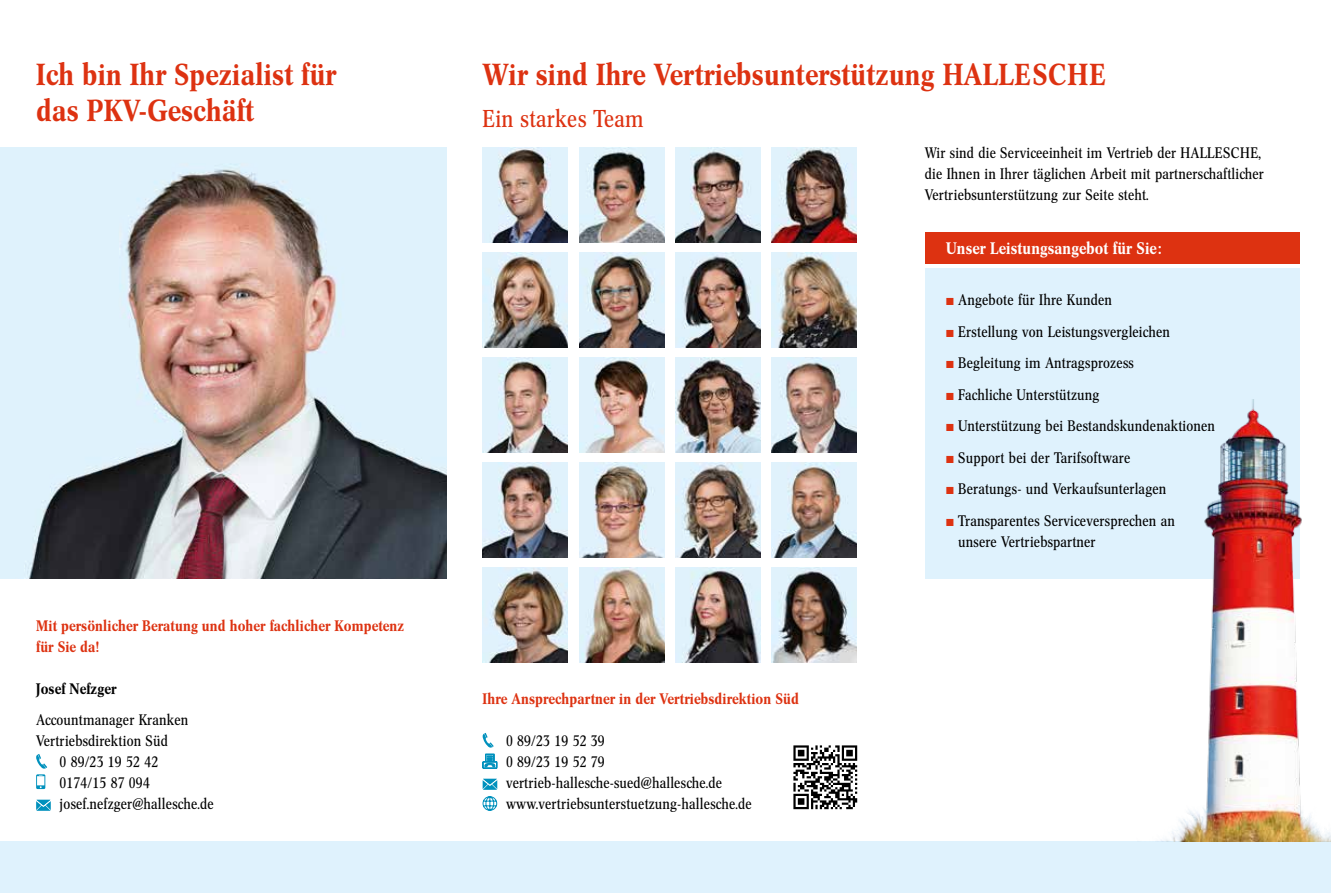
<style>
.page{position:relative;width:1331px;height:893px;background:#fff}
.page>*{position:absolute;margin:0;border:0;box-sizing:border-box;transform-origin:0 0}
.t1{font:500 30px/36.8px "Concorde Nova BQ";letter-spacing:.01em;color:#dd3211}
.t2{font:24px "Concorde Nova BQ";letter-spacing:.01em;color:#dd3211}
.t3{font:500 16.5px "Concorde Nova BQ";letter-spacing:.01em;color:#fff}
.t4{font:15px/21px "Concorde Nova BQ";letter-spacing:.01em;color:#000}
.t5{font:500 15px/21px "Concorde Nova BQ";letter-spacing:.01em;color:#dd3211}
.t6{font:500 15px "Concorde Nova BQ";letter-spacing:.01em;color:#000}
.s1{color:#dd3211}
</style>
<div class="page">
<div style="left:893px;top:842px;width:438px;height:51px;background:#dff2fd"></div>
<div style="left:446px;top:842px;width:447px;height:51px;background:#dff2fd"></div>
<div style="left:0;top:842px;width:446px;height:51px;background:#dff2fd"></div>
<img style="left:0;top:148px;width:446px;height:430px">
<div style="left:925px;top:268px;width:374px;height:310px;background:#dff2fd"></div>
<div style="left:925px;top:232px;width:374px;height:32px;background:#dd3211"></div>
<img style="left:1123px;top:400px;width:208px;height:442px">
<img style="left:483px;top:148px;width:85px;height:94px">
<img style="left:772px;top:463px;width:85px;height:94px">
<img style="left:772px;top:568px;width:85px;height:94px">
<img style="left:483px;top:358px;width:85px;height:94px">
<img style="left:483px;top:463px;width:85px;height:94px">
<img style="left:675px;top:568px;width:85px;height:94px">
<img style="left:579px;top:568px;width:85px;height:94px">
<img style="left:675px;top:358px;width:85px;height:94px">
<img style="left:772px;top:358px;width:85px;height:94px">
<img style="left:483px;top:568px;width:85px;height:94px">
<img style="left:579px;top:463px;width:85px;height:94px">
<img style="left:772px;top:148px;width:85px;height:94px">
<img style="left:675px;top:253px;width:85px;height:94px">
<img style="left:772px;top:253px;width:85px;height:94px">
<img style="left:675px;top:463px;width:85px;height:94px">
<img style="left:675px;top:148px;width:85px;height:94px">
<img style="left:579px;top:253px;width:85px;height:94px">
<img style="left:579px;top:358px;width:85px;height:94px">
<img style="left:579px;top:148px;width:85px;height:94px">
<img style="left:483px;top:253px;width:85px;height:94px">
<svg style="left:483px;top:733px;width:11px;height:15px"></svg>
<svg style="left:483px;top:754px;width:14px;height:14px"></svg>
<svg style="left:483px;top:779px;width:14px;height:11px"></svg>
<svg style="left:483px;top:796px;width:14px;height:15px"></svg>
<svg style="left:36px;top:754px;width:11px;height:35px"></svg>
<svg style="left:36px;top:800px;width:15px;height:11px"></svg>
<svg style="left:793px;top:745px;width:64px;height:64px"></svg>
<h1 class="t1" style="left:36px;top:56px;width:302px">Ich bin Ihr Spezialist für das PKV-Geschäft</h1>
<p class="t5" style="left:36px;top:615px;width:369px">Mit persönlicher Beratung und hoher fachlicher Kompetenz für Sie da!</p>
<p class="t6" style="left:36px;top:680px;width:82px">Josef Nefzger</p>
<p class="t4" style="left:36px;top:709px;width:154px">Accountmanager Kranken</p>
<p class="t4" style="left:36px;top:730px;width:133px">Vertriebsdirektion Süd</p>
<p class="t4" style="left:60px;top:751px;width:100px">0 89/23 19 52 42</p>
<p class="t4" style="left:60px;top:772px;width:92px">0174/15 87 094</p>
<p class="t4" style="left:60px;top:793px;width:156px">josef.nefzger@hallesche.de</p>
<h1 class="t1" style="left:483px;top:56px;width:625px">Wir sind Ihre Vertriebsunterstützung HALLESCHE</h1>
<h2 class="t2" style="left:483px;top:104px;width:163px">Ein starkes Team</h2>
<p class="t5" style="left:483px;top:689px;width:318px">Ihre Ansprechpartner in der Vertriebsdirektion Süd</p>
<p class="t4" style="left:506px;top:730px;width:247px">0 89/23 19 52 39<br>0 89/23 19 52 79 vertrieb-hallesche-sued@hallesche.de www.vertriebsunterstuetzung-hallesche.de</p>
<p class="t4" style="left:925px;top:142px;width:341px">Wir sind die Serviceeinheit im Vertrieb der HALLESCHE, die Ihnen in Ihrer täglichen Arbeit mit partnerschaftlicher<br>Vertriebsunterstützung zur Seite steht.</p>
<p class="t3" style="left:946px;top:239px;width:217px">Unser Leistungsangebot für Sie:</p>
<p class="t4" style="left:946px;top:289px;width:167px"><span class="s1">■</span> Angebote für Ihre Kunden</p>
<p class="t4" style="left:946px;top:321px;width:225px"><span class="s1">■</span> Erstellung von Leistungsvergleichen</p>
<p class="t4" style="left:946px;top:352px;width:189px"><span class="s1">■</span> Begleitung im Antragsprozess</p>
<p class="t4" style="left:946px;top:384px;width:155px"><span class="s1">■</span> Fachliche Unterstützung</p>
<p class="t4" style="left:946px;top:415px;width:270px"><span class="s1">■</span> Unterstützung bei Bestandskundenaktionen</p>
<p class="t4" style="left:946px;top:447px;width:186px"><span class="s1">■</span> Support bei der Tarifsoftware</p>
<p class="t4" style="left:946px;top:478px;width:222px"><span class="s1">■</span> Beratungs- und Verkaufsunterlagen</p>
<p class="t4" style="left:958px;top:510px;width:218px;text-indent:-12px"><span class="s1">■</span> Transparentes Serviceversprechen an unsere Vertriebspartner</p>
</div>
